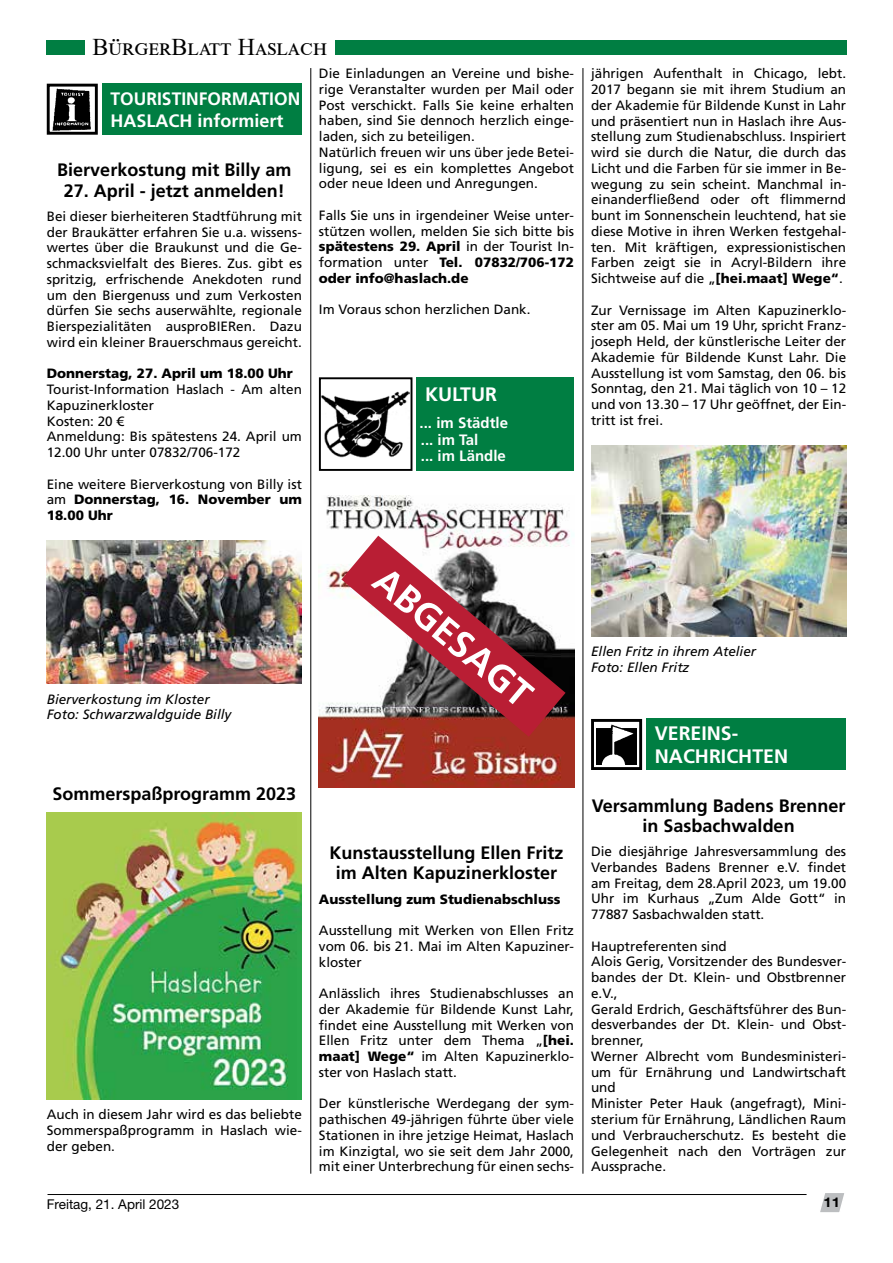
<style>
.page{position:relative;width:893px;height:1263px;background:#fff}
.page>*{position:absolute;margin:0;border:0;box-sizing:border-box;transform-origin:0 0}
.t1{font:700 37.5px "Frutiger LT Std";color:#fff}
.t2{font:24px "Times New Roman";color:#000}
.t3{font:700 19.5px/23.4px "Frutiger";color:#fff}
.t4{font:700 18px/20.2px "Frutiger LT Std";color:#000;text-align:center}
.t5{font:700 18px/21.6px "Frutiger";color:#fff}
.t6{font:700 15px/16.5px "Frutiger";color:#fff}
.t7{font:13.5px/15.8px "Frutiger LT Std";color:#000;text-align:justify}
.t8{font:italic 13.5px/15.8px "Frutiger LT Std";color:#000}
.t9{font:900 13.5px "Frutiger LT Std";color:#000}
.t10{font:13.5px "Helvetica Neue LT Std";color:#000}
.t11{font:700 13.5px "Helvetica Neue LT Std";color:#000;scale:1.11 1}
.s1{font-weight:900}
</style>
<div class="page">
<div style="left:47px;top:40px;width:38px;height:15px;background:#007e42"></div>
<div style="left:335px;top:40px;width:511px;height:15px;background:#007e42"></div>
<svg style="left:820px;top:1193px;width:24px;height:20px"></svg>
<hr style="left:48px;top:1194px;width:758px;height:1px;background:#000">
<hr style="left:310px;top:68px;width:1px;height:1106px;background:#000">
<hr style="left:583px;top:68px;width:1px;height:1106px;background:#000">
<img style="left:52px;top:88px;width:39px;height:42px">
<div style="left:47px;top:84px;width:51px;height:51px;border:3px solid #000"></div>
<div style="left:102px;top:84px;width:200px;height:51px;background:#007e42"></div>
<img style="left:47px;top:540px;width:255px;height:144px">
<img style="left:47px;top:813px;width:255px;height:287px">
<div style="left:417px;top:377px;width:157px;height:94px;background:#007e42"></div>
<img style="left:322px;top:391px;width:87px;height:67px">
<div style="left:319px;top:377px;width:93px;height:94px;border:2px solid #000"></div>
<img style="left:319px;top:495px;width:255px;height:292px">
<svg style="left:341px;top:536px;width:225px;height:201px"></svg>
<img style="left:591px;top:445px;width:255px;height:191px">
<img style="left:597px;top:724px;width:39px;height:40px">
<div style="left:591px;top:719px;width:51px;height:51px;border:3px solid #000"></div>
<div style="left:646px;top:719px;width:200px;height:51px;background:#007e42"></div>
<h2 class="t2" style="left:92px;top:30px;width:236px">BürgerBlatt Haslach</h2>
<h3 class="t5" style="left:111px;top:88px;width:191px">TOURISTINFORMATION<br>HASLACH INFORMIERT</h3>
<h3 class="t4" style="left:57px;top:160px;width:236px">Bierverkostung mit Billy am</h3>
<h3 class="t4" style="left:64px;top:180px;width:223px">27. April - jetzt anmelden!</h3>
<p class="t7" style="left:47px;top:208px;width:257px">Bei dieser bierheiteren Stadtführung mit der Braukätter erfahren Sie u.a. wissens&shy;wertes über die Braukunst und die Ge&shy;schmacksvielfalt des Bieres. Zus. gibt es spritzig, erfrischende Anekdoten rund um den Biergenuss und zum Verkosten dürfen Sie sechs auserwählte, regionale Bierspezialitäten ausproBIERen. Dazu wird ein kleiner Brauerschmaus gereicht.</p>
<p class="t9" style="left:47px;top:365px;width:248px">Donnerstag, 27. April um 18.00 Uhr</p>
<p class="t7" style="left:47px;top:382px;width:257px;text-align:left">Tourist-Information Haslach - Am alten<br>Kapuzinerkloster<br>Kosten: 20 €<br>Anmeldung: Bis spätestens 24. April um<br>12.00 Uhr unter 07832/706-172</p>
<p class="t7" style="left:47px;top:476px;width:257px">Eine weitere Bierverkostung von Billy ist am <span class="s1">Donnerstag, 16. November um 18.00 Uhr</span></p>
<p class="t7" style="left:319px;top:66px;width:257px;text-align:left">Die Einladungen an Vereine und bishe&shy;rige Veranstalter wurden per Mail oder Post verschickt. Falls Sie keine erhalten haben, sind Sie dennoch herzlich einge&shy;laden, sich zu beteiligen.<br>Natürlich freuen wir uns über jede Betei&shy;ligung, sei es ein komplettes Angebot oder neue Ideen und Anregungen.</p>
<p class="t7" style="left:319px;top:207px;width:257px">Falls Sie uns in irgendeiner Weise unter&shy;stützen wollen, melden Sie sich bitte bis <span class="s1">spätestens 29. April</span> in der Tourist In&shy;formation unter <span class="s1">Tel. 07832/706-172 oder info@haslach.de</span></p>
<p class="t7" style="left:319px;top:302px;width:211px">Im Voraus schon herzlichen Dank.</p>
<h3 class="t3" style="left:425px;top:383px;width:73px">KULTUR</h3>
<p class="t6" style="left:420px;top:415px;width:90px">... IM STÄDTLE ... IM TAL<br>... IM LÄNDLE</p>
<p class="t7" style="left:591px;top:66px;width:257px;text-align:left">jährigen Aufenthalt in Chicago, lebt.<br>2017 begann sie mit ihrem Studium an der Akademie für Bildende Kunst in Lahr und präsentiert nun in Haslach ihre Aus&shy;stellung zum Studienabschluss. Inspiriert wird sie durch die Natur, die durch das Licht und die Farben für sie immer in Be&shy;wegung zu sein scheint. Manchmal in&shy;einanderfließend oder oft flimmernd bunt im Sonnenschein leuchtend, hat sie diese Motive in ihren Werken festgehal&shy;ten. Mit kräftigen, expressionistischen Farben zeigt sie in Acryl-Bildern ihre Sichtweise auf die „<span class="s1">[hei.maat] Wege“</span>.</p>
<p class="t7" style="left:591px;top:302px;width:257px">Zur Vernissage im Alten Kapuzinerklo&shy;ster am 05. Mai um 19 Uhr, spricht Franz&shy;joseph Held, der künstlerische Leiter der Akademie für Bildende Kunst Lahr. Die Ausstellung ist vom Samstag, den 06. bis Sonntag, den 21. Mai täglich von 10 – 12 und von 13.30 – 17 Uhr geöffnet, der Ein&shy;tritt ist frei.</p>
<p class="t8" style="left:47px;top:691px;width:186px">Bierverkostung im Kloster<br>Foto: Schwarzwaldguide Billy</p>
<h3 class="t4" style="left:52px;top:783px;width:245px">Sommerspaßprogramm 2023</h3>
<p class="t7" style="left:47px;top:1107px;width:257px">Auch in diesem Jahr wird es das beliebte Sommerspaßprogramm in Haslach wie&shy;der geben.</p>
<h1 class="t1" style="left:393px;top:558px;width:195px;rotate:40deg">ABGESAGT</h1>
<h3 class="t4" style="left:329px;top:843px;width:236px">Kunstausstellung Ellen Fritz im Alten Kapuzinerkloster</h3>
<p class="t9" style="left:319px;top:891px;width:243px">Ausstellung zum Studienabschluss</p>
<p class="t7" style="left:319px;top:922px;width:257px">Ausstellung mit Werken von Ellen Fritz vom 06. bis 21. Mai im Alten Kapuziner&shy;kloster</p>
<p class="t7" style="left:319px;top:985px;width:257px">Anlässlich ihres Studienabschlusses an der Akademie für Bildende Kunst Lahr, findet eine Ausstellung mit Werken von Ellen Fritz unter dem Thema „<span class="s1">[hei. maat] Wege“</span> im Alten Kapuzinerklo&shy;ster von Haslach statt.</p>
<p class="t7" style="left:319px;top:1096px;width:257px">Der künstlerische Werdegang der sym&shy;pathischen 49-jährigen führte über viele Stationen in ihre jetzige Heimat, Haslach im Kinzigtal, wo sie seit dem Jahr 2000, mit einer Unterbrechung für einen sechs-</p>
<p class="t8" style="left:591px;top:644px;width:167px">Ellen Fritz in ihrem Atelier<br>Foto: Ellen Fritz</p>
<h3 class="t3" style="left:655px;top:722px;width:135px">VEREINS-<br>NACHRICHTEN</h3>
<h3 class="t4" style="left:592px;top:795px;width:255px">Versammlung Badens Brenner in Sasbachwalden</h3>
<p class="t7" style="left:591px;top:844px;width:257px">Die diesjährige Jahresversammlung des Verbandes Badens Brenner e.V. findet am Freitag, dem 28.April 2023, um 19.00<br>Uhr im Kurhaus „Zum Alde Gott“ in 77887 Sasbachwalden statt.</p>
<p class="t7" style="left:591px;top:938px;width:257px;text-align:left">Hauptreferenten sind<br>Alois Gerig, Vorsitzender des Bundesver&shy;bandes der Dt. Klein- und Obstbrenner e.V.,<br>Gerald Erdrich, Geschäftsführer des Bun&shy;desverbandes der Dt. Klein- und Obst&shy;brenner,<br>Werner Albrecht vom Bundesministeri&shy;um für Ernährung und Landwirtschaft und<br>Minister Peter Hauk (angefragt), Mini&shy;sterium für Ernährung, Ländlichen Raum und Verbraucherschutz. Es besteht die<br>Gelegenheit nach den Vorträgen zur<br>Aussprache.</p>
<p class="t10" style="left:47px;top:1196px;width:134px">Freitag, 21. April 2023</p>
<p class="t11" style="left:823px;top:1193px;width:17px">11</p>
</div>
